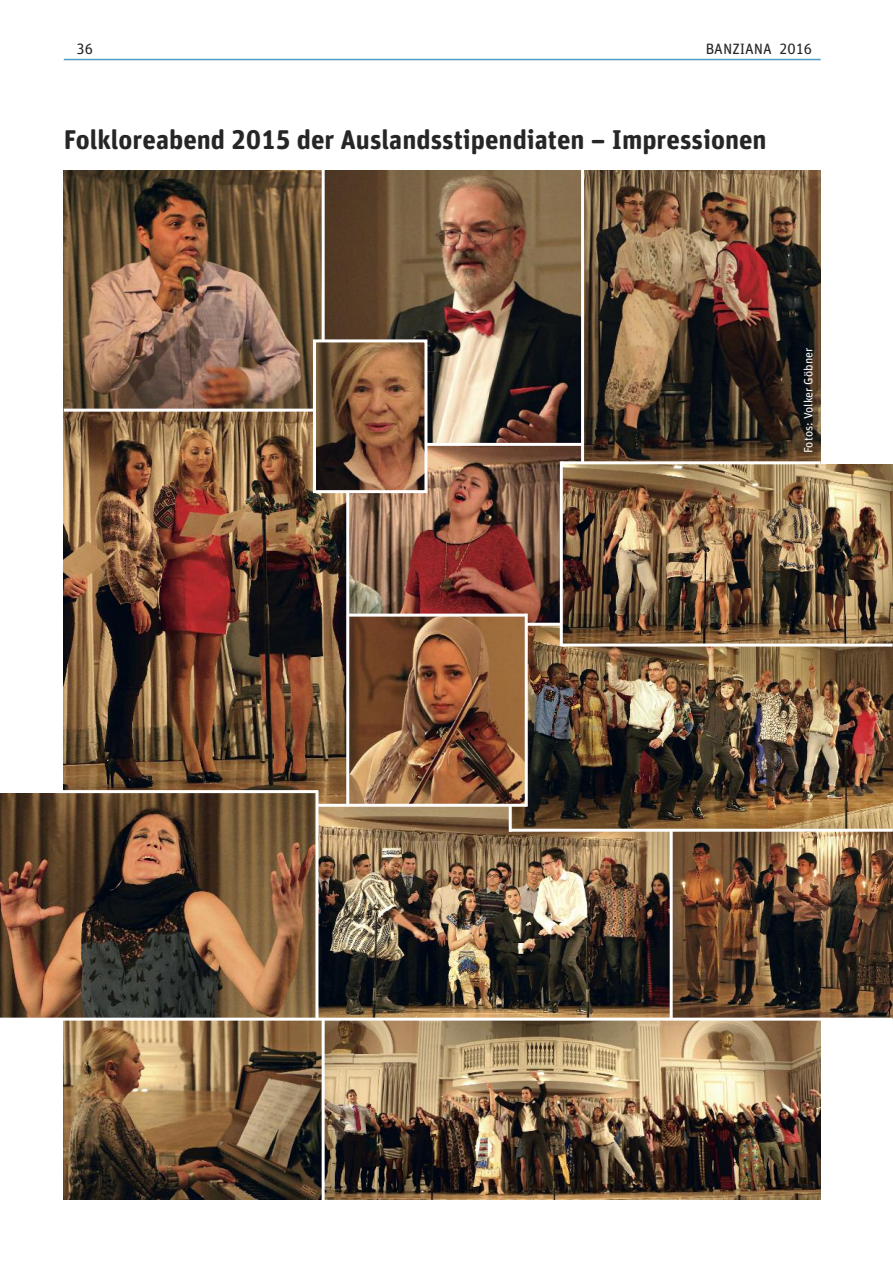
<style>
.page{position:relative;width:893px;height:1263px;background:#fff}
.page>*{position:absolute;margin:0;border:0;box-sizing:border-box;transform-origin:0 0}
.t1{font:700 27px "Unit Rounded Offc";color:#272627}
.t2{font:15px "Unit Rounded Offc";color:#272627}
.t3{font:12px "Unit Rounded Offc";color:#fff}
</style>
<div class="page">
<img style="left:318px;top:807px;width:352px;height:211px">
<img style="left:512px;top:626px;width:380px;height:203px">
<img style="left:349px;top:446px;width:234px;height:177px">
<hr style="left:64px;top:59px;width:757px;height:1px;background:#4f9ccb">
<img style="left:64px;top:170px;width:258px;height:239px">
<img style="left:64px;top:412px;width:282px;height:392px">
<img style="left:0;top:793px;width:315px;height:225px">
<img style="left:64px;top:1021px;width:258px;height:178px">
<img style="left:325px;top:170px;width:256px;height:273px">
<img style="left:583px;top:170px;width:238px;height:295px">
<img style="left:563px;top:465px;width:329px;height:178px">
<img style="left:325px;top:1021px;width:496px;height:178px">
<img style="left:349px;top:617px;width:176px;height:187px">
<img style="left:673px;top:832px;width:219px;height:186px">
<hr style="left:561px;top:461px;width:260px;height:3px;background:#fff">
<hr style="left:561px;top:643px;width:331px;height:3px;background:#fff">
<hr style="left:509px;top:829px;width:383px;height:3px;background:#fff">
<hr style="left:316px;top:804px;width:210px;height:3px;background:#fff">
<hr style="left:57px;top:790px;width:260px;height:3px;background:#fff">
<hr style="left:347px;top:614px;width:179px;height:3px;background:#fff">
<hr style="left:315px;top:790px;width:3px;height:229px;background:#fff">
<hr style="left:525px;top:613px;width:3px;height:194px;background:#fff">
<hr style="left:509px;top:806px;width:3px;height:26px;background:#fff">
<hr style="left:560px;top:461px;width:3px;height:185px;background:#fff">
<hr style="left:581px;top:169px;width:3px;height:293px;background:#fff">
<img style="left:317px;top:343px;width:106px;height:146px">
<div style="left:313px;top:339px;width:114px;height:154px;border:3px solid #fff"></div>
<p class="t2" style="left:77px;top:40px;width:18px">36</p>
<p class="t2" style="left:706px;top:40px;width:108px">BANZIANA 2016</p>
<p class="t1" style="left:64px;top:123px;width:704px">Folkloreabend 2015 der Auslandsstipendiaten – Impressionen</p>
<p class="t3" style="left:801px;top:453px;width:107px;rotate:-90deg">Fotos: Volker Göbner</p>
</div>
